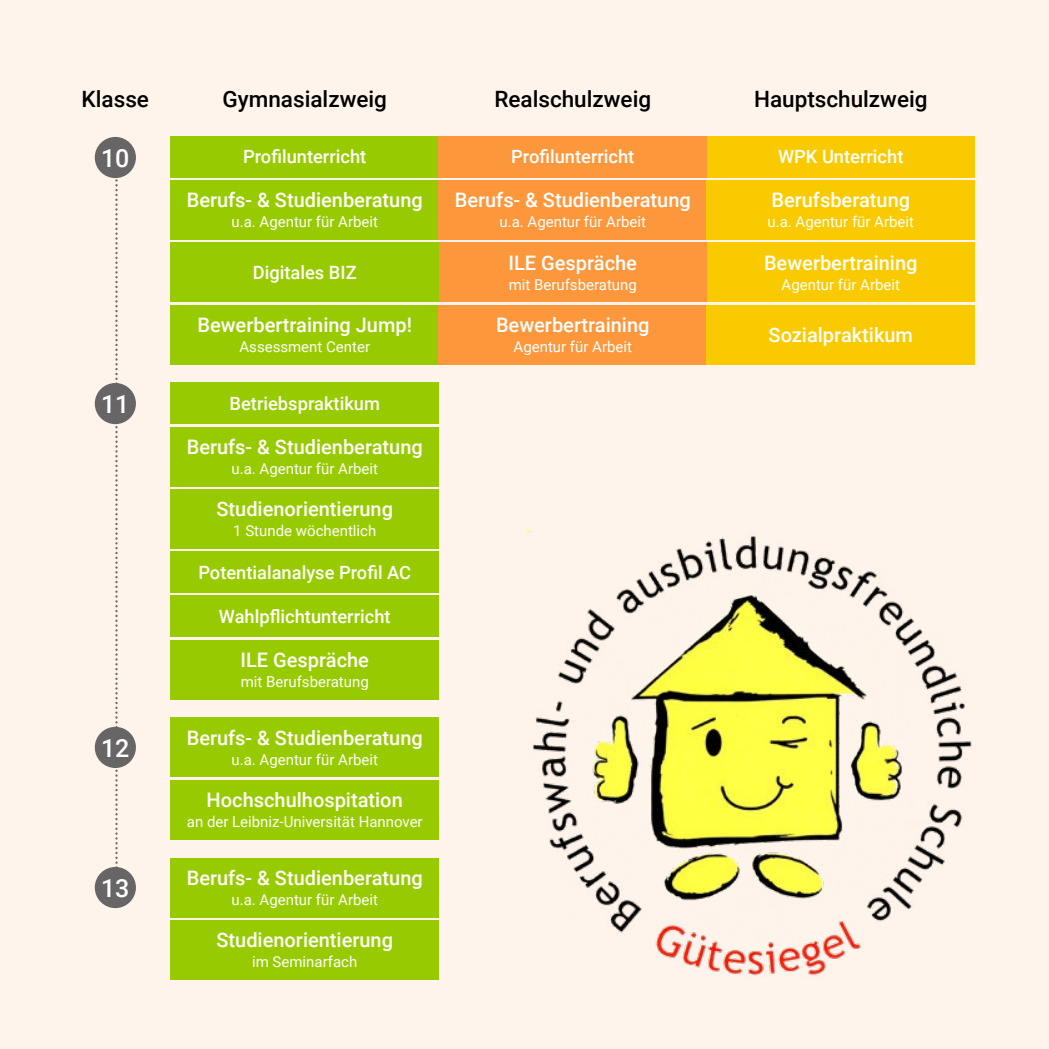
<style>
.page{position:relative;width:1049px;height:1049px;background:#fef4eb}
.page>*{position:absolute;margin:0;border:0;box-sizing:border-box;transform-origin:0 0}
.t1{font:500 25px "Roboto";color:#fff}
.t2{font:500 22.5px "Roboto";color:#000}
.t3{font:500 20px "Roboto";color:#fff}
.t4{font:500 18.25px "Roboto";color:#fff}
.t5{font:15px "Roboto";color:#fff}
</style>
<div class="page">
<div style="left:171px;top:180px;width:268px;height:60px;background:#97cb00"></div>
<div style="left:171px;top:426px;width:268px;height:60px;background:#97cb00"></div>
<div style="left:171px;top:717px;width:268px;height:60px;background:#97cb00"></div>
<div style="left:171px;top:857px;width:268px;height:60px;background:#97cb00"></div>
<div style="left:171px;top:489px;width:268px;height:60px;background:#97cb00"></div>
<div style="left:171px;top:780px;width:268px;height:60px;background:#97cb00"></div>
<div style="left:171px;top:920px;width:268px;height:60px;background:#97cb00"></div>
<div style="left:439px;top:180px;width:268px;height:60px;background:#fd973c"></div>
<div style="left:707px;top:180px;width:268px;height:60px;background:#faca00"></div>
<div style="left:171px;top:305px;width:268px;height:60px;background:#97cb00"></div>
<div style="left:439px;top:305px;width:268px;height:60px;background:#fd973c"></div>
<div style="left:707px;top:242px;width:268px;height:60px;background:#faca00"></div>
<div style="left:707px;top:305px;width:268px;height:60px;background:#faca00"></div>
<div style="left:171px;top:640px;width:268px;height:60px;background:#97cb00"></div>
<div style="left:439px;top:242px;width:268px;height:60px;background:#fd973c"></div>
<div style="left:95px;top:137px;width:41px;height:41px;background:#676565;border-radius:50%"></div>
<div style="left:95px;top:383px;width:41px;height:41px;background:#676565;border-radius:50%"></div>
<div style="left:95px;top:727px;width:41px;height:41px;background:#676565;border-radius:50%"></div>
<div style="left:95px;top:867px;width:41px;height:41px;background:#676565;border-radius:50%"></div>
<div style="left:707px;top:136px;width:268px;height:41px;background:#faca00"></div>
<div style="left:171px;top:136px;width:268px;height:41px;background:#97cb00"></div>
<div style="left:171px;top:382px;width:268px;height:42px;background:#97cb00"></div>
<div style="left:171px;top:551px;width:268px;height:42px;background:#97cb00"></div>
<div style="left:171px;top:595px;width:268px;height:42px;background:#97cb00"></div>
<div style="left:171px;top:242px;width:268px;height:60px;background:#97cb00"></div>
<div style="left:439px;top:136px;width:268px;height:41px;background:#fd973c"></div>
<img style="left:526px;top:529px;width:446px;height:447px">
<p class="t2" style="left:82px;top:83px;width:69px">Klasse</p>
<p class="t2" style="left:223px;top:83px;width:166px">Gymnasialzweig</p>
<p class="t2" style="left:494px;top:83px;width:158px">Realschulzweig</p>
<p class="t2" style="left:754px;top:83px;width:175px">Hauptschulzweig</p>
<p class="t4" style="left:243px;top:144px;width:125px">Profilunterricht</p>
<p class="t4" style="left:778px;top:144px;width:127px">WPK Unterricht</p>
<p class="t1" style="left:101px;top:140px;width:30px">10</p>
<p class="t4" style="left:511px;top:144px;width:125px">Profilunterricht</p>
<p class="t1" style="left:101px;top:386px;width:30px">11</p>
<p class="t1" style="left:101px;top:730px;width:30px">12</p>
<p class="t1" style="left:101px;top:870px;width:30px">13</p>
<p class="t3" style="left:187px;top:186px;width:238px">Berufs- &amp; Studienberatung</p>
<p class="t5" style="left:232px;top:211px;width:148px">u.a. Agentur für Arbeit</p>
<p class="t4" style="left:253px;top:260px;width:105px">Digitales BIZ</p>
<p class="t3" style="left:197px;top:311px;width:216px">Bewerbertraining Jump!</p>
<p class="t5" style="left:239px;top:336px;width:132px">Assessment Center</p>
<p class="t4" style="left:230px;top:391px;width:152px">Betriebspraktikum</p>
<p class="t3" style="left:187px;top:433px;width:238px">Berufs- &amp; Studienberatung</p>
<p class="t5" style="left:232px;top:458px;width:148px">u.a. Agentur für Arbeit</p>
<p class="t3" style="left:216px;top:495px;width:178px">Studienorientierung</p>
<p class="t5" style="left:233px;top:520px;width:145px">1 Stunde wöchentlich</p>
<p class="t4" style="left:198px;top:560px;width:214px">Potentialanalyse Profil AC</p>
<p class="t4" style="left:219px;top:604px;width:173px">Wahlpflichtunterricht</p>
<p class="t3" style="left:240px;top:646px;width:130px">ILE Gespräche</p>
<p class="t5" style="left:241px;top:671px;width:130px">mit Berufsberatung</p>
<p class="t3" style="left:187px;top:724px;width:238px">Berufs- &amp; Studienberatung</p>
<p class="t5" style="left:232px;top:749px;width:148px">u.a. Agentur für Arbeit</p>
<p class="t3" style="left:207px;top:786px;width:198px">Hochschulhospitation</p>
<p class="t5" style="left:187px;top:811px;width:237px">an der Leibniz-Universität Hannover</p>
<p class="t3" style="left:187px;top:864px;width:238px">Berufs- &amp; Studienberatung</p>
<p class="t5" style="left:232px;top:889px;width:148px">u.a. Agentur für Arbeit</p>
<p class="t3" style="left:216px;top:926px;width:178px">Studienorientierung</p>
<p class="t5" style="left:252px;top:951px;width:107px">im Seminarfach</p>
<p class="t3" style="left:455px;top:186px;width:238px">Berufs- &amp; Studienberatung</p>
<p class="t5" style="left:499px;top:211px;width:148px">u.a. Agentur für Arbeit</p>
<p class="t3" style="left:508px;top:249px;width:130px">ILE Gespräche</p>
<p class="t5" style="left:509px;top:274px;width:130px">mit Berufsberatung</p>
<p class="t3" style="left:496px;top:311px;width:155px">Bewerbertraining</p>
<p class="t5" style="left:513px;top:336px;width:120px">Agentur für Arbeit</p>
<p class="t3" style="left:771px;top:186px;width:140px">Berufsberatung</p>
<p class="t5" style="left:767px;top:211px;width:148px">u.a. Agentur für Arbeit</p>
<p class="t3" style="left:764px;top:249px;width:155px">Bewerbertraining</p>
<p class="t5" style="left:781px;top:274px;width:120px">Agentur für Arbeit</p>
<p class="t3" style="left:768px;top:321px;width:146px">Sozialpraktikum</p>
</div>
